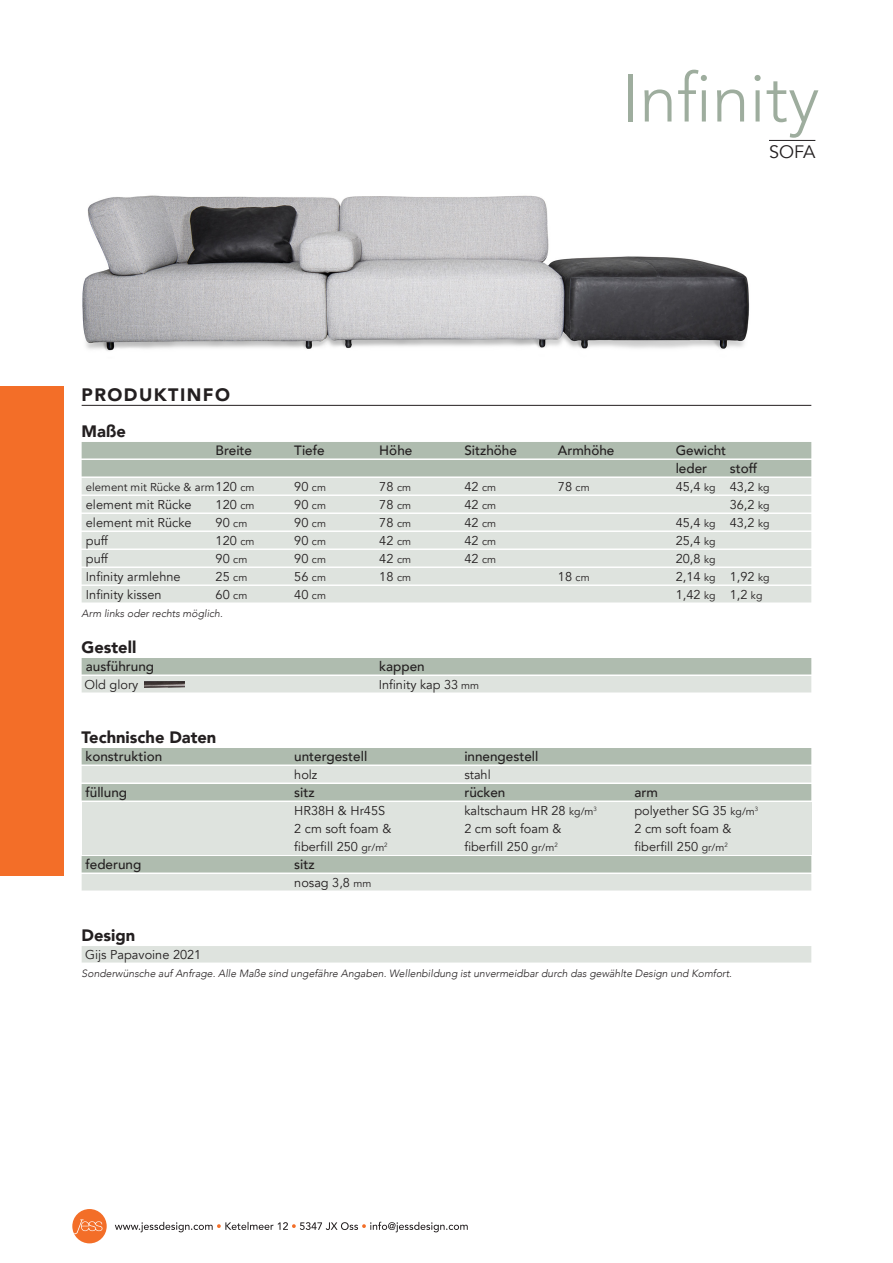
<style>
.page{position:relative;width:893px;height:1263px;background:#fff}
.page>*{position:absolute;margin:0;border:0;box-sizing:border-box;transform-origin:0 0}
.Titelkop_rechts{font:300 67.5px "Avenir";color:#9ead9e}
.Titel{font:900 18px "Avenir";letter-spacing:.08em;color:#231f20}
.Subkop_rechts{font:18px "Avenir";color:#231f20}
.Measurements{font:900 16.5px "Avenir";color:#231f20}
.arikelkopjes{font:500 13.5px "Avenir";color:#231f20}
.Artikeltekst_prijsta{font:12.75px "Avenir";color:#231f20}
._1witregel{font:12.75px "Avenir";color:#231f20}
.Witregel_onder_dikke{font:12.75px "Avenir";color:#231f20}
.Artikeltekst_prijsta-2{font:11.4px "Avenir";color:#231f20}
.kleine_zinnetjes{font:italic 300 10.5px "Avenir";color:#231f20}
.s1{font-size:12.75px}
.s2{font-size:10.5px}
</style>
<div class="page">
<div style="left:0;top:387px;width:64px;height:489px;background:#f36e28"></div>
<div style="left:72px;top:1209px;width:35px;height:34px;background:#f36e28;border-radius:50%"></div>
<svg style="left:74px;top:1219px;width:28px;height:15px"></svg>
<svg style="left:115px;top:1222px;width:353px;height:10px"></svg>
<hr style="left:769px;top:140px;width:46px;height:1px;background:#231f20">
<hr style="left:82px;top:405px;width:729px;height:1px;background:#231f20">
<div style="left:82px;top:442px;width:729px;height:16px;background:#afbcaf"></div>
<div style="left:82px;top:460px;width:729px;height:16px;background:#afbcaf"></div>
<div style="left:82px;top:478px;width:729px;height:16px;background:#dee3de"></div>
<div style="left:82px;top:496px;width:729px;height:16px;background:#dee3de"></div>
<div style="left:82px;top:514px;width:729px;height:16px;background:#dee3de"></div>
<div style="left:82px;top:532px;width:729px;height:16px;background:#dee3de"></div>
<div style="left:82px;top:550px;width:729px;height:16px;background:#dee3de"></div>
<div style="left:82px;top:568px;width:729px;height:16px;background:#dee3de"></div>
<div style="left:82px;top:586px;width:729px;height:16px;background:#dee3de"></div>
<div style="left:82px;top:658px;width:729px;height:16px;background:#afbcaf"></div>
<div style="left:82px;top:676px;width:729px;height:16px;background:#dee3de"></div>
<div style="left:82px;top:748px;width:729px;height:16px;background:#afbcaf"></div>
<div style="left:82px;top:766px;width:729px;height:16px;background:#dee3de"></div>
<div style="left:82px;top:784px;width:729px;height:16px;background:#afbcaf"></div>
<div style="left:82px;top:802px;width:729px;height:34px;background:#dee3de"></div>
<div style="left:82px;top:820px;width:729px;height:34px;background:#dee3de"></div>
<div style="left:82px;top:856px;width:729px;height:16px;background:#afbcaf"></div>
<div style="left:82px;top:874px;width:729px;height:16px;background:#dee3de"></div>
<div style="left:82px;top:946px;width:729px;height:16px;background:#dee3de"></div>
<img style="left:145px;top:681px;width:39px;height:6px">
<img style="left:82px;top:195px;width:668px;height:156px">
<p class="Titelkop_rechts" style="left:622px;top:58px;width:199px">Infinity</p>
<p class="Subkop_rechts" style="left:769px;top:141px;width:48px">SOFA</p>
<p class="Titel" style="left:82px;top:379px;width:150px">PRODUKTINFO</p>
<p class="Measurements" style="left:82px;top:417px;width:46px">Maße</p>
<p class="arikelkopjes" style="left:216px;top:438px;width:38px">Breite</p>
<p class="arikelkopjes" style="left:294px;top:438px;width:32px">Tiefe</p>
<p class="arikelkopjes" style="left:379px;top:438px;width:35px">Höhe</p>
<p class="arikelkopjes" style="left:464px;top:438px;width:54px">Sitzhöhe</p>
<p class="arikelkopjes" style="left:558px;top:438px;width:58px">Armhöhe</p>
<p class="arikelkopjes" style="left:676px;top:438px;width:52px">Gewicht</p>
<p class="arikelkopjes" style="left:676px;top:456px;width:33px">leder</p>
<p class="arikelkopjes" style="left:730px;top:456px;width:29px">stoff</p>
<p class="Artikeltekst_prijsta-2" style="left:86px;top:480px;width:170px">element mit Rücke &amp; arm<span class="s1">120</span> <span class="s2">cm</span></p>
<p class="Artikeltekst_prijsta" style="left:294px;top:479px;width:33px">90 <span class="s2">cm</span></p>
<p class="Artikeltekst_prijsta" style="left:379px;top:479px;width:33px">78 <span class="s2">cm</span></p>
<p class="Artikeltekst_prijsta" style="left:464px;top:479px;width:33px">42 <span class="s2">cm</span></p>
<p class="Artikeltekst_prijsta" style="left:558px;top:479px;width:33px">78 <span class="s2">cm</span></p>
<p class="Artikeltekst_prijsta" style="left:676px;top:479px;width:95px">45,4 <span class="s2">kg</span> 43,2 <span class="s2">kg</span></p>
<p class="Artikeltekst_prijsta" style="left:86px;top:497px;width:107px">element mit Rücke</p>
<p class="Artikeltekst_prijsta" style="left:216px;top:497px;width:40px">120 <span class="s2">cm</span></p>
<p class="Artikeltekst_prijsta" style="left:294px;top:497px;width:33px">90 <span class="s2">cm</span></p>
<p class="Artikeltekst_prijsta" style="left:379px;top:497px;width:33px">78 <span class="s2">cm</span></p>
<p class="Artikeltekst_prijsta" style="left:464px;top:497px;width:33px">42 <span class="s2">cm</span></p>
<p class="Artikeltekst_prijsta" style="left:730px;top:497px;width:41px">36,2 <span class="s2">kg</span></p>
<p class="Artikeltekst_prijsta" style="left:86px;top:515px;width:107px">element mit Rücke</p>
<p class="Artikeltekst_prijsta" style="left:216px;top:515px;width:33px">90 <span class="s2">cm</span></p>
<p class="Artikeltekst_prijsta" style="left:294px;top:515px;width:33px">90 <span class="s2">cm</span></p>
<p class="Artikeltekst_prijsta" style="left:379px;top:515px;width:33px">78 <span class="s2">cm</span></p>
<p class="Artikeltekst_prijsta" style="left:464px;top:515px;width:33px">42 <span class="s2">cm</span></p>
<p class="Artikeltekst_prijsta" style="left:676px;top:515px;width:95px">45,4 <span class="s2">kg</span> 43,2 <span class="s2">kg</span></p>
<p class="Artikeltekst_prijsta" style="left:86px;top:533px;width:24px">puff</p>
<p class="Artikeltekst_prijsta" style="left:216px;top:533px;width:40px">120 <span class="s2">cm</span></p>
<p class="Artikeltekst_prijsta" style="left:294px;top:533px;width:33px">90 <span class="s2">cm</span></p>
<p class="Artikeltekst_prijsta" style="left:379px;top:533px;width:33px">42 <span class="s2">cm</span></p>
<p class="Artikeltekst_prijsta" style="left:464px;top:533px;width:33px">42 <span class="s2">cm</span></p>
<p class="Artikeltekst_prijsta" style="left:676px;top:533px;width:41px">25,4 <span class="s2">kg</span></p>
<p class="Artikeltekst_prijsta" style="left:86px;top:551px;width:24px">puff</p>
<p class="Artikeltekst_prijsta" style="left:216px;top:551px;width:33px">90 <span class="s2">cm</span></p>
<p class="Artikeltekst_prijsta" style="left:294px;top:551px;width:33px">90 <span class="s2">cm</span></p>
<p class="Artikeltekst_prijsta" style="left:379px;top:551px;width:33px">42 <span class="s2">cm</span></p>
<p class="Artikeltekst_prijsta" style="left:464px;top:551px;width:33px">42 <span class="s2">cm</span></p>
<p class="Artikeltekst_prijsta" style="left:676px;top:551px;width:41px">20,8 <span class="s2">kg</span></p>
<p class="Artikeltekst_prijsta" style="left:86px;top:569px;width:96px">Infinity armlehne</p>
<p class="Artikeltekst_prijsta" style="left:216px;top:569px;width:33px">25 <span class="s2">cm</span></p>
<p class="Artikeltekst_prijsta" style="left:294px;top:569px;width:33px">56 <span class="s2">cm</span></p>
<p class="Artikeltekst_prijsta" style="left:379px;top:569px;width:33px">18 <span class="s2">cm</span></p>
<p class="Artikeltekst_prijsta" style="left:558px;top:569px;width:33px">18 <span class="s2">cm</span></p>
<p class="Artikeltekst_prijsta" style="left:676px;top:569px;width:95px">2,14 <span class="s2">kg</span> 1,92 <span class="s2">kg</span></p>
<p class="Artikeltekst_prijsta" style="left:86px;top:587px;width:77px">Infinity kissen</p>
<p class="Artikeltekst_prijsta" style="left:216px;top:587px;width:33px">60 <span class="s2">cm</span></p>
<p class="Artikeltekst_prijsta" style="left:294px;top:587px;width:33px">40 <span class="s2">cm</span></p>
<p class="Artikeltekst_prijsta" style="left:676px;top:587px;width:88px">1,42 <span class="s2">kg</span> 1,2 <span class="s2">kg</span></p>
<p class="kleine_zinnetjes" style="left:82px;top:607px;width:143px">Arm links oder rechts möglich.</p>
<p class="Measurements" style="left:82px;top:633px;width:56px">Gestell</p>
<p class="arikelkopjes" style="left:86px;top:654px;width:70px">ausführung</p>
<p class="arikelkopjes" style="left:379px;top:654px;width:47px">kappen</p>
<p class="Artikeltekst_prijsta" style="left:85px;top:677px;width:55px">Old glory</p>
<p class="Artikeltekst_prijsta" style="left:379px;top:677px;width:102px">Infinity kap 33 <span class="s2">mm</span></p>
<p class="Measurements" style="left:82px;top:723px;width:136px">Technische Daten</p>
<p class="arikelkopjes" style="left:85px;top:744px;width:78px">konstruktion</p>
<p class="arikelkopjes" style="left:294px;top:744px;width:74px">untergestell</p>
<p class="arikelkopjes" style="left:464px;top:744px;width:75px">innengestell</p>
<p class="Artikeltekst_prijsta" style="left:294px;top:767px;width:25px">holz</p>
<p class="Artikeltekst_prijsta" style="left:464px;top:767px;width:28px">stahl</p>
<p class="arikelkopjes" style="left:85px;top:780px;width:43px">füllung</p>
<p class="arikelkopjes" style="left:294px;top:780px;width:22px">sitz</p>
<p class="arikelkopjes" style="left:464px;top:780px;width:43px">rücken</p>
<p class="arikelkopjes" style="left:634px;top:780px;width:25px">arm</p>
<p class="_1witregel" style="left:294px;top:803px;width:92px">HR38H &amp; Hr45S</p>
<p class="_1witregel" style="left:464px;top:803px;width:134px">kaltschaum HR 28 <span class="s2">kg/m</span><sup>3</sup></p>
<p class="_1witregel" style="left:634px;top:803px;width:125px">polyether SG 35 <span class="s2">kg/m</span><sup>3</sup></p>
<p class="_1witregel" style="left:294px;top:821px;width:99px">2 cm soft foam &amp;</p>
<p class="_1witregel" style="left:464px;top:821px;width:99px">2 cm soft foam &amp;</p>
<p class="_1witregel" style="left:634px;top:821px;width:99px">2 cm soft foam &amp;</p>
<p class="Witregel_onder_dikke" style="left:294px;top:839px;width:95px">fiberfill 250 <span class="s2">gr/m</span><sup>2</sup></p>
<p class="Witregel_onder_dikke" style="left:464px;top:839px;width:95px">fiberfill 250 <span class="s2">gr/m</span><sup>2</sup></p>
<p class="Witregel_onder_dikke" style="left:634px;top:839px;width:95px">fiberfill 250 <span class="s2">gr/m</span><sup>2</sup></p>
<p class="arikelkopjes" style="left:85px;top:852px;width:58px">federung</p>
<p class="arikelkopjes" style="left:294px;top:852px;width:22px">sitz</p>
<p class="Artikeltekst_prijsta" style="left:294px;top:875px;width:79px">nosag 3,8 <span class="s2">mm</span></p>
<p class="Measurements" style="left:82px;top:921px;width:55px">Design</p>
<p class="Artikeltekst_prijsta" style="left:85px;top:947px;width:118px">Gijs Papavoine 2021</p>
<p class="kleine_zinnetjes" style="left:82px;top:967px;width:652px">Sonderwünsche auf Anfrage. Alle Maße sind ungefähre Angaben. Wellenbildung ist unvermeidbar durch das gewählte Design und Komfort.</p>
</div>
